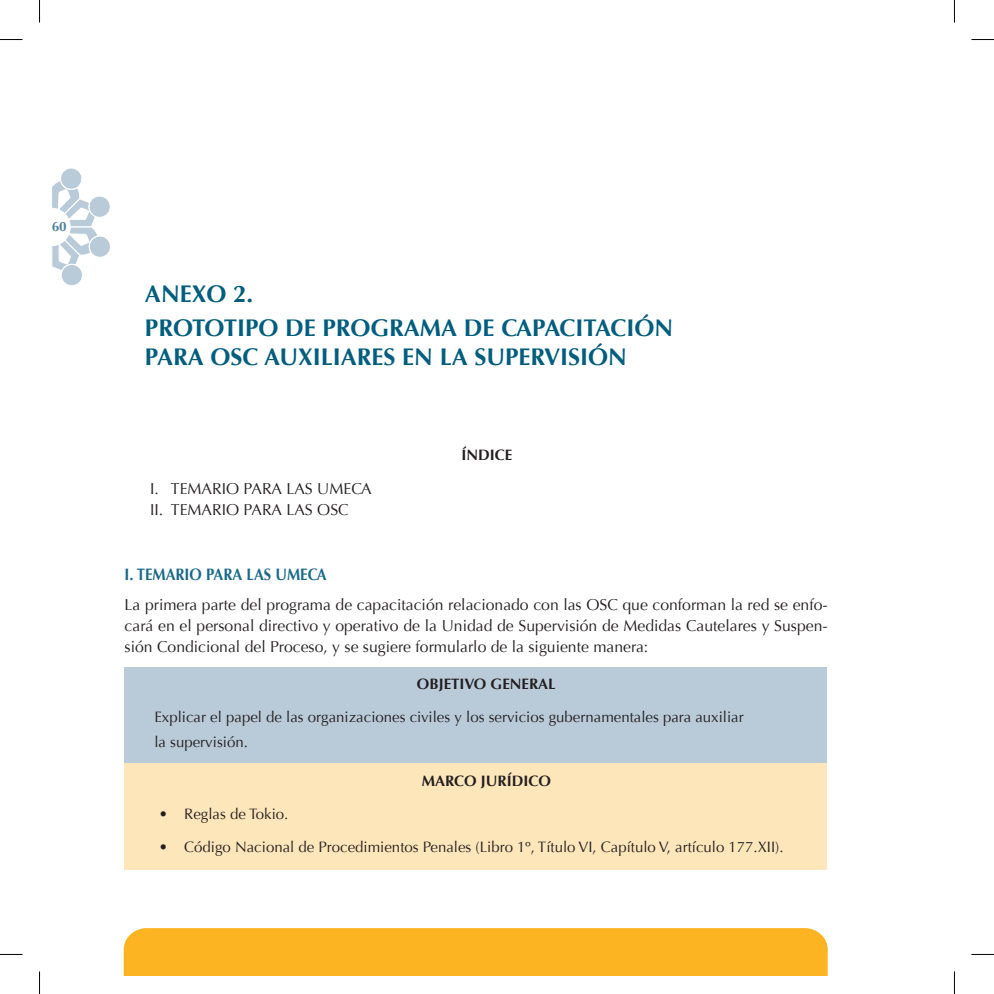
<style>
.page{position:relative;width:994px;height:994px;background:#fff}
.page>*{position:absolute;margin:0;border:0;box-sizing:border-box;transform-origin:0 0}
.t1{font:700 24px/33.8px "Optima";color:#005d7d}
.t2{font:700 16.5px "Optima";color:#196988;scale:.9 1}
.t3{font:15.75px/21.3px "Optima";color:#231f20}
.t4{font:15px/24.5px "Optima";color:#231f20}
.t5{font:700 15px "Optima";color:#231f20}
.t6{font:700 13.5px "Optima";color:#5184a0}
</style>
<div class="page">
<svg style="left:52px;top:168px;width:58px;height:117px"></svg>
<div style="left:124px;top:928px;width:703px;height:47px;background:#fcb423"></div>
<div style="left:125px;top:666px;width:701px;height:97px;background:#b9cad9"></div>
<div style="left:125px;top:763px;width:701px;height:106px;background:#fee6bb"></div>
<svg style="left:0;top:39px;width:22px;height:1px"></svg>
<svg style="left:971px;top:39px;width:22px;height:1px"></svg>
<svg style="left:0;top:953px;width:22px;height:1px"></svg>
<svg style="left:972px;top:953px;width:21px;height:1px"></svg>
<svg style="left:39px;top:0;width:1px;height:22px"></svg>
<svg style="left:39px;top:971px;width:1px;height:22px"></svg>
<svg style="left:953px;top:0;width:1px;height:22px"></svg>
<svg style="left:953px;top:972px;width:1px;height:21px"></svg>
<p class="t6" style="left:52px;top:218px;width:17px">60</p>
<h1 class="t1" style="left:145px;top:277px;width:529px">ANEXO 2.<br>PROTOTIPO DE PROGRAMA DE CAPACITACIÓN</h1>
<h1 class="t1" style="left:145px;top:340px;width:483px">PARA OSC AUXILIARES EN LA SUPERVISIÓN</h1>
<p class="t3" style="left:150px;top:478px;width:223px">I. TEMARIO PARA LAS UMECA<br>II. TEMARIO PARA LAS OSC</p>
<p class="t5" style="left:461px;top:446px;width:52px">ÍNDICE</p>
<p class="t2" style="left:125px;top:564px;width:226px">I. TEMARIO PARA LAS UMECA</p>
<p class="t3" style="left:125px;top:594px;width:704px;text-align:justify">La primera parte del programa de capacitación relacionado con las OSC que conforman la red se enfo&shy;cará en el personal directivo y operativo de la Unidad de Supervisión de Medidas Cautelares y Suspen&shy;sión Condicional del Proceso, y se sugiere formularlo de la siguiente manera:</p>
<p class="t5" style="left:417px;top:675px;width:140px">OBJETIVO GENERAL</p>
<p class="t4" style="left:154px;top:705px;width:590px">Explicar el papel de las organizaciones civiles y los servicios gubernamentales para auxiliar la supervisión.</p>
<p class="t5" style="left:421px;top:772px;width:131px">MARCO JURÍDICO</p>
<p class="t4" style="left:159px;top:801px;width:131px">• Reglas de Tokio.</p>
<p class="t4" style="left:159px;top:834px;width:626px">• Código Nacional de Procedimientos Penales (Libro 1º, Título VI, Capítulo V, artículo 177.XII).</p>
</div>
